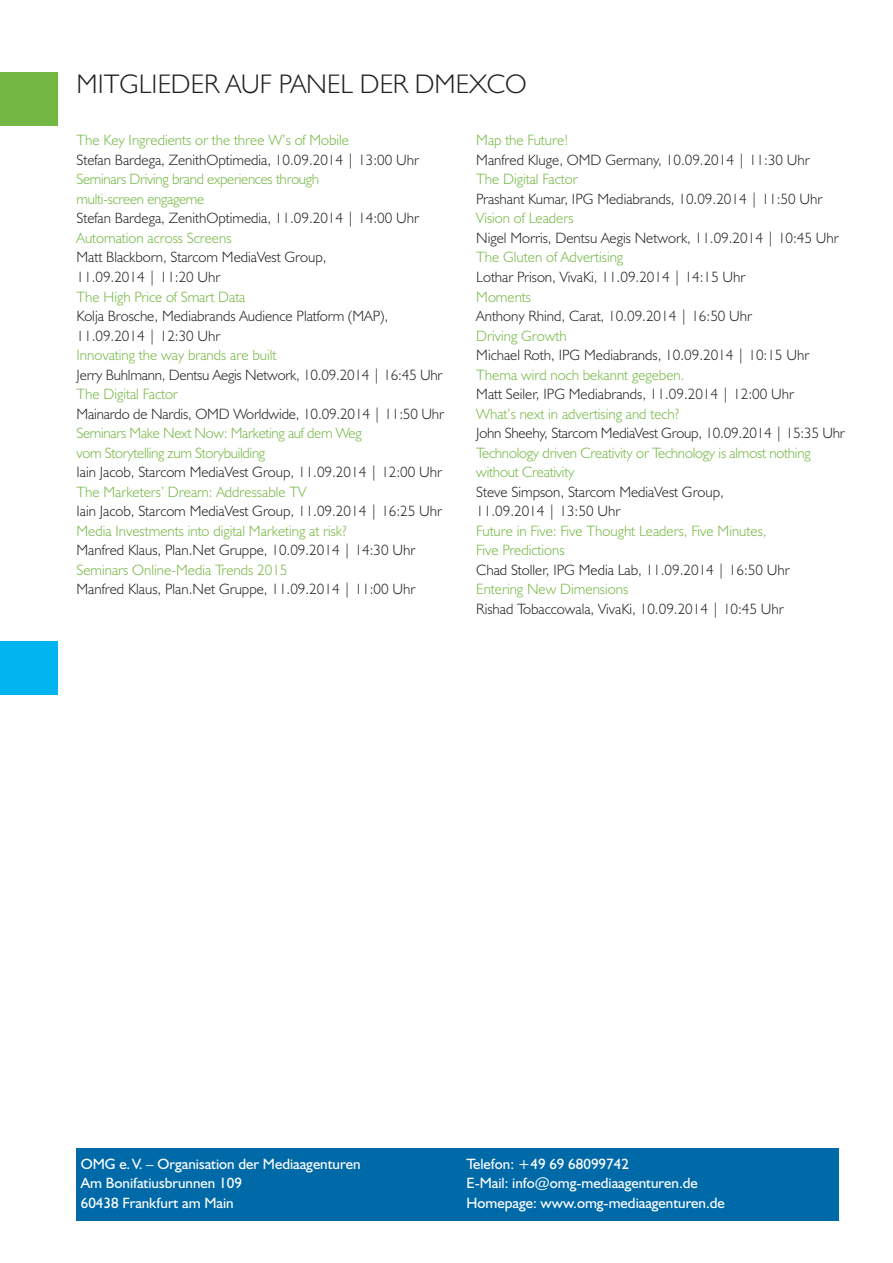
<style>
.page{position:relative;width:893px;height:1263px;background:#fff}
.page>*{position:absolute;margin:0;border:0;box-sizing:border-box;transform-origin:0 0}
.t1{font:300 27px "Humanist 521 BT";color:#231f20}
.t2{font:300 15px/19.5px "Humanist 521 BT";color:#231f20}
.t3{font:300 15px/19.5px "Humanist 521 BT";color:#74b743}
.t4{font:15px/19.5px "Humanist 521 BT";color:#fff}
.t5{font:300 15px/19.5px "Humanist 521 BT";letter-spacing:-.02em;color:#74b743}
</style>
<div class="page">
<div style="left:0;top:642px;width:58px;height:53px;background:#00b4f0"></div>
<div style="left:77px;top:1149px;width:761px;height:72px;background:#006aa8"></div>
<div style="left:0;top:72px;width:58px;height:53px;background:#74b743"></div>
<h1 class="t1" style="left:77px;top:73px;width:452px">MITGLIEDER AUF PANEL DER DMEXCO</h1>
<p class="t3" style="left:77px;top:132px;width:274px">The Key Ingredients or the three W’s of Mobile</p>
<p class="t2" style="left:77px;top:152px;width:344px">Stefan Bardega, ZenithOptimedia, 10.09.2014 | 13:00 Uhr</p>
<p class="t5" style="left:77px;top:171px;width:244px">Seminars Driving brand experiences through multi-screen engageme</p>
<p class="t2" style="left:77px;top:210px;width:344px">Stefan Bardega, ZenithOptimedia, 11.09.2014 | 14:00 Uhr</p>
<p class="t3" style="left:77px;top:230px;width:157px">Automation across Screens</p>
<p class="t2" style="left:77px;top:249px;width:251px">Matt Blackborn, Starcom MediaVest Group,<br>11.09.2014 | 11:20 Uhr</p>
<p class="t3" style="left:77px;top:288px;width:170px">The High Price of Smart Data</p>
<p class="t2" style="left:77px;top:308px;width:313px">Kolja Brosche, Mediabrands Audience Platform (MAP),<br>11.09.2014 | 12:30 Uhr</p>
<p class="t3" style="left:77px;top:347px;width:201px">Innovating the way brands are built</p>
<p class="t2" style="left:77px;top:366px;width:367px">Jerry Buhlmann, Dentsu Aegis Network, 10.09.2014 | 16:45 Uhr</p>
<p class="t3" style="left:77px;top:386px;width:103px">The Digital Factor</p>
<p class="t2" style="left:77px;top:405px;width:369px">Mainardo de Nardis, OMD Worldwide, 10.09.2014 | 11:50 Uhr</p>
<p class="t5" style="left:77px;top:425px;width:287px">Seminars Make Next Now: Marketing auf dem Weg vom Storytelling zum Storybuilding</p>
<p class="t2" style="left:77px;top:464px;width:367px">Iain Jacob, Starcom MediaVest Group, 11.09.2014 | 12:00 Uhr</p>
<p class="t3" style="left:77px;top:483px;width:231px">The Marketers’ Dream: Addressable TV</p>
<p class="t2" style="left:77px;top:503px;width:367px">Iain Jacob, Starcom MediaVest Group, 11.09.2014 | 16:25 Uhr</p>
<p class="t3" style="left:77px;top:522px;width:272px">Media Investments into digital Marketing at risk?</p>
<p class="t2" style="left:77px;top:542px;width:340px">Manfred Klaus, Plan.Net Gruppe, 10.09.2014 | 14:30 Uhr</p>
<p class="t3" style="left:77px;top:561px;width:213px">Seminars Online-Media Trends 2015</p>
<p class="t2" style="left:77px;top:581px;width:340px">Manfred Klaus, Plan.Net Gruppe, 11.09.2014 | 11:00 Uhr</p>
<p class="t3" style="left:476px;top:132px;width:93px">Map the Future!</p>
<p class="t2" style="left:476px;top:152px;width:335px">Manfred Kluge, OMD Germany, 10.09.2014 | 11:30 Uhr</p>
<p class="t3" style="left:476px;top:171px;width:103px">The Digital Factor</p>
<p class="t2" style="left:476px;top:191px;width:348px">Prashant Kumar, IPG Mediabrands, 10.09.2014 | 11:50 Uhr</p>
<p class="t3" style="left:476px;top:210px;width:99px">Vision of Leaders</p>
<p class="t2" style="left:476px;top:230px;width:364px">Nigel Morris, Dentsu Aegis Network, 11.09.2014 | 10:45 Uhr</p>
<p class="t3" style="left:476px;top:249px;width:148px">The Gluten of Advertising</p>
<p class="t2" style="left:476px;top:269px;width:271px">Lothar Prison, VivaKi, 11.09.2014 | 14:15 Uhr</p>
<p class="t3" style="left:476px;top:288px;width:56px">Moments</p>
<p class="t2" style="left:476px;top:308px;width:277px">Anthony Rhind, Carat, 10.09.2014 | 16:50 Uhr</p>
<p class="t3" style="left:476px;top:327px;width:92px">Driving Growth</p>
<p class="t2" style="left:476px;top:347px;width:335px">Michael Roth, IPG Mediabrands, 10.09.2014 | 10:15 Uhr</p>
<p class="t3" style="left:476px;top:366px;width:210px">Thema wird noch bekannt gegeben.</p>
<p class="t2" style="left:476px;top:386px;width:319px">Matt Seiler, IPG Mediabrands, 11.09.2014 | 12:00 Uhr</p>
<p class="t3" style="left:476px;top:405px;width:205px">What’s next in advertising and tech?</p>
<p class="t2" style="left:476px;top:425px;width:370px">John Sheehy, Starcom MediaVest Group, 10.09.2014 | 15:35 Uhr</p>
<p class="t3" style="left:476px;top:444px;width:336px">Technology driven Creativity or Technology is almost nothing without Creativity</p>
<p class="t2" style="left:476px;top:483px;width:249px">Steve Simpson, Starcom MediaVest Group,<br>11.09.2014 | 13:50 Uhr</p>
<p class="t3" style="left:476px;top:522px;width:292px">Future in Five: Five Thought Leaders, Five Minutes,<br>Five Predictions</p>
<p class="t2" style="left:476px;top:561px;width:315px">Chad Stoller, IPG Media Lab, 11.09.2014 | 16:50 Uhr</p>
<p class="t3" style="left:476px;top:581px;width:153px">Entering New Dimensions</p>
<p class="t2" style="left:476px;top:600px;width:309px">Rishad Tobaccowala, VivaKi, 10.09.2014 | 10:45 Uhr</p>
<p class="t4" style="left:81px;top:1155px;width:281px">OMG e. V. – Organisation der Mediaagenturen<br>Am Bonifatiusbrunnen 109<br>60438 Frankfurt am Main</p>
<p class="t4" style="left:467px;top:1155px;width:260px">Telefon: +49 69 68099742<br>E-Mail: info@omg-mediaagenturen.de<br>Homepage: www.omg-mediaagenturen.de</p>
</div>
